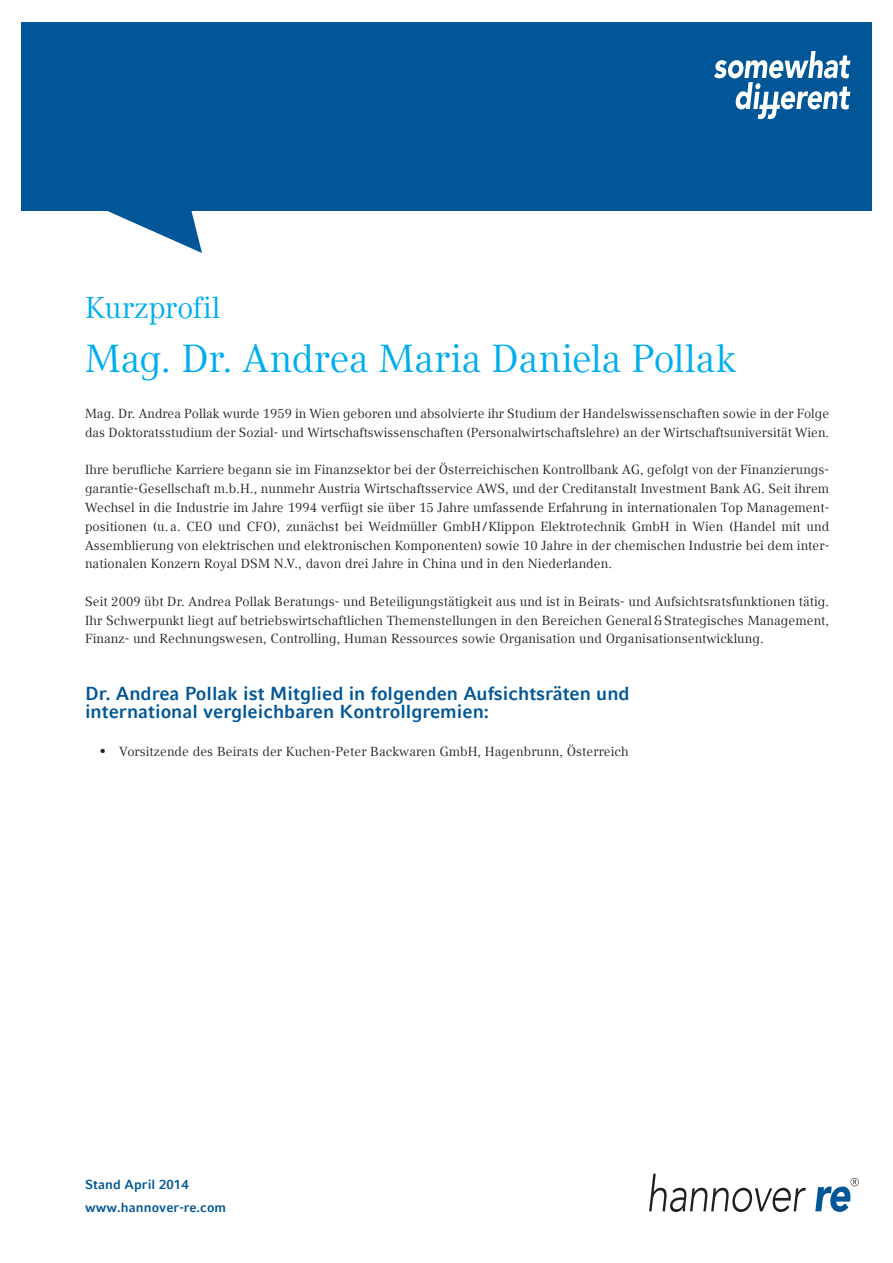
<style>
.page{position:relative;width:893px;height:1263px;background:#fff}
.page>*{position:absolute;margin:0;border:0;box-sizing:border-box;transform-origin:0 0}
.t1{font:39px "Compatil Text LT Com";letter-spacing:-.005em;color:#00aeef}
.t2{font:30px "Compatil Text LT Com";letter-spacing:.01em;color:#00aeef}
.t3{font:700 18.75px/18.8px "Compatil Fact LT Com";color:#005697}
.t4{font:13.2px/18.8px "Compatil Text LT Com";letter-spacing:.005em;color:#231f20;text-align:justify}
.t5{font:700 13.2px/22.5px "Compatil Fact LT Com";letter-spacing:.005em;color:#005697}
.s1{font-weight:700;font-size:18px}
</style>
<div class="page">
<svg style="left:649px;top:1174px;width:157px;height:38px"></svg>
<svg style="left:815px;top:1178px;width:44px;height:34px"></svg>
<div style="left:21px;top:22px;width:851px;height:188px;background:#005697"></div>
<svg style="left:106px;top:210px;width:96px;height:43px"></svg>
<svg style="left:714px;top:51px;width:136px;height:68px"></svg>
<h2 class="t2" style="left:85px;top:290px;width:137px">Kurzprofil</h2>
<h1 class="t1" style="left:85px;top:335px;width:652px">Mag. Dr. Andrea Maria Daniela Pollak</h1>
<p class="t4" style="left:85px;top:404px;width:746px">Mag. Dr. Andrea Pollak wurde 1959 in Wien geboren und absolvierte ihr Studium der Handelswissenschaften sowie in der Folge das Doktoratsstudium der Sozial- und Wirtschaftswissenschaften (Personalwirtschaftslehre) an der Wirtschaftsuniversität Wien.</p>
<p class="t4" style="left:85px;top:461px;width:746px">Ihre berufliche Karriere begann sie im Finanzsektor bei der Österreichischen Kontrollbank AG, gefolgt von der Finanzierungs&shy;garantie-Gesellschaft m.b.H., nunmehr Austria Wirtschaftsservice AWS, und der Creditanstalt Investment Bank AG. Seit ihrem Wechsel in die Industrie im Jahre 1994 verfügt sie über 15 Jahre umfassende Erfahrung in internationalen Top Management&shy;positionen (u. a. CEO und CFO), zunächst bei Weidmüller GmbH/Klippon Elektrotechnik GmbH in Wien (Handel mit und Assemblierung von elektrischen und elektronischen Komponenten) sowie 10 Jahre in der chemischen Industrie bei dem inter&shy;nationalen Konzern Royal DSM N.V., davon drei Jahre in China und in den Niederlanden.</p>
<p class="t4" style="left:85px;top:592px;width:746px">Seit 2009 übt Dr. Andrea Pollak Beratungs- und Beteiligungstätigkeit aus und ist in Beirats- und Aufsichtsratsfunktionen tätig.<br>Ihr Schwerpunkt liegt auf betriebswirtschaftlichen Themenstellungen in den Bereichen General&amp;Strategisches Management, Finanz- und Rechnungswesen, Controlling, Human Ressources sowie Organisation und Organisationsentwicklung.</p>
<h3 class="t3" style="left:85px;top:684px;width:546px">Dr. Andrea Pollak ist Mitglied in folgenden Aufsichtsräten und international vergleichbaren Kontrollgremien:</h3>
<p class="t4" style="left:98px;top:742px;width:532px"><span class="s1">•</span> Vorsitzende des Beirats der Kuchen-Peter Backwaren GmbH, Hagenbrunn, Österreich</p>
<p class="t5" style="left:85px;top:1174px;width:143px">Stand April 2014 www.hannover-re.com</p>
</div>
